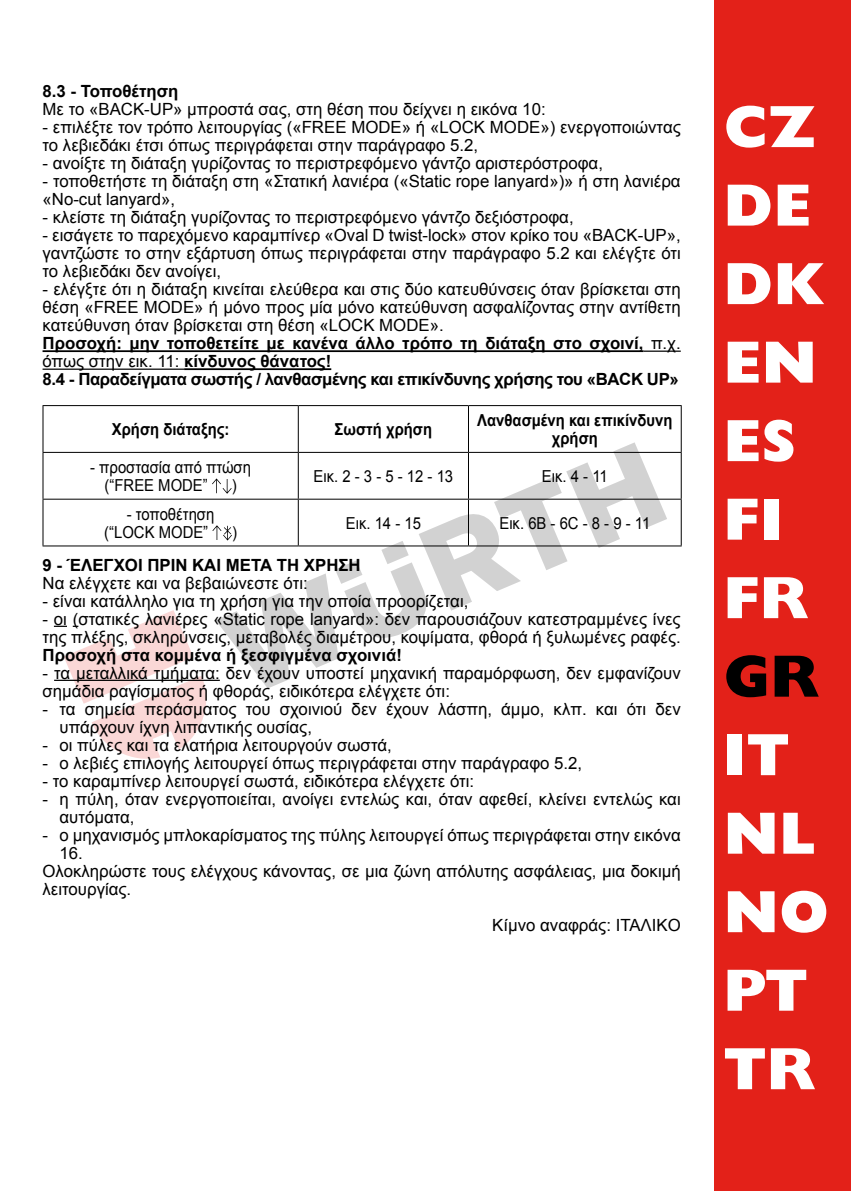
<style>
.page{position:relative;width:851px;height:1191px;background:#fff}
.page>*{position:absolute;margin:0;border:0;box-sizing:border-box;transform-origin:0 0}
.t1{font:800 60px/78.6px "Gill Sans";color:#fff}
.t2{font:800 60px "Gill Sans";color:#000}
.t3{font:16.8px/18px "Arial";color:#000}
.t4{font:700 16.8px "Arial";color:#000}
.t5{font:16.5px/18px "Arial";color:#000;scale:.9 1}
.t6{font:700 16.5px/18px "Arial";color:#000;text-align:center;scale:.9 1}
.s1{font-weight:700}
</style>
<div class="page">
<svg style="left:215px;top:442px;width:452px;height:246px"></svg>
<hr style="left:43px;top:350px;width:600px;height:2px;background:#000">
<hr style="left:643px;top:350px;width:37px;height:2px;background:#000">
<hr style="left:43px;top:368px;width:141px;height:2px;background:#000">
<hr style="left:184px;top:368px;width:147px;height:2px;background:#000">
<div style="left:714px;top:0;width:136px;height:1191px;background:#e32119"></div>
<hr style="left:43px;top:405px;width:255px;height:1px;background:#000">
<hr style="left:42px;top:406px;width:1px;height:46px;background:#000">
<hr style="left:298px;top:405px;width:170px;height:1px;background:#000">
<hr style="left:298px;top:406px;width:1px;height:46px;background:#000">
<hr style="left:468px;top:405px;width:213px;height:1px;background:#000">
<hr style="left:468px;top:406px;width:1px;height:46px;background:#000">
<hr style="left:680px;top:406px;width:1px;height:46px;background:#000">
<hr style="left:43px;top:452px;width:255px;height:1px;background:#000">
<hr style="left:42px;top:453px;width:1px;height:46px;background:#000">
<hr style="left:298px;top:452px;width:170px;height:1px;background:#000">
<hr style="left:298px;top:453px;width:1px;height:46px;background:#000">
<hr style="left:468px;top:452px;width:213px;height:1px;background:#000">
<hr style="left:468px;top:453px;width:1px;height:46px;background:#000">
<hr style="left:680px;top:453px;width:1px;height:46px;background:#000">
<hr style="left:43px;top:498px;width:255px;height:2px;background:#000">
<hr style="left:42px;top:499px;width:1px;height:46px;background:#000">
<hr style="left:298px;top:498px;width:170px;height:2px;background:#000">
<hr style="left:298px;top:499px;width:1px;height:46px;background:#000">
<hr style="left:468px;top:498px;width:213px;height:2px;background:#000">
<hr style="left:468px;top:499px;width:1px;height:46px;background:#000">
<hr style="left:680px;top:499px;width:1px;height:46px;background:#000">
<hr style="left:43px;top:545px;width:255px;height:1px;background:#000">
<hr style="left:298px;top:545px;width:170px;height:1px;background:#000">
<hr style="left:468px;top:545px;width:213px;height:1px;background:#000">
<svg style="left:212px;top:478px;width:20px;height:16px"></svg>
<svg style="left:212px;top:525px;width:20px;height:15px"></svg>
<svg style="left:54px;top:610px;width:152px;height:149px"></svg>
<hr style="left:54px;top:679px;width:166px;height:2px;background:#000">
<p class="t4" style="left:43px;top:80px;width:137px">8.3 - Τοποθέτηση</p>
<p class="t3" style="left:43px;top:101px;width:504px">Με το «BACK-UP» μπροστά σας, στη θέση που δείχνει η εικόνα 10:</p>
<p class="t3" style="left:43px;top:119px;width:639px">- επιλέξτε τον τρόπο λειτουργίας («FREE MODE» ή «LOCK MODE») ενεργοποιώντας το λεβιεδάκι έτσι όπως περιγράφεται στην παράγραφο 5.2,</p>
<p class="t3" style="left:43px;top:155px;width:562px">- ανοίξτε τη διάταξη γυρίζοντας το περιστρεφόμενο γάντζο αριστερόστροφα,</p>
<p class="t3" style="left:43px;top:173px;width:639px">- τοποθετήστε τη διάταξη στη «Στατική λανιέρα («Static rope lanyard»)» ή στη λανιέρα «No-cut lanyard»,</p>
<p class="t3" style="left:43px;top:208px;width:532px">- κλείστε τη διάταξη γυρίζοντας το περιστρεφόμενο γάντζο δεξιόστροφα,</p>
<p class="t3" style="left:43px;top:226px;width:639px;text-align:justify">- εισάγετε το παρεχόμενο καραμπίνερ «Oval D twist-lock» στον κρίκο του «BACK-UP», γαντζώστε το στην εξάρτυση όπως περιγράφεται στην παράγραφο 5.2 και ελέγξτε ότι το λεβιεδάκι δεν ανοίγει,</p>
<p class="t3" style="left:43px;top:280px;width:639px">- ελέγξτε ότι η διάταξη κινείται ελεύθερα και στις δύο κατευθύνσεις όταν βρίσκεται στη θέση «FREE MODE» ή μόνο προς μία μόνο κατεύθυνση ασφαλίζοντας στην αντίθετη κατεύθυνση όταν βρίσκεται στη θέση «LOCK MODE».<br><span class="s1">Προσοχή: μην τοποθετείτε με κανένα άλλο τρόπο τη διάταξη στο σχοινί,</span> π.χ. όπως στην εικ. 11: <span class="s1">κίνδυνος θάνατος!<br>8.4 - Παραδείγματα σωστής / λανθασμένης και επικίνδυνης χρήσης του «BACK UP»</span></p>
<p class="t6" style="left:112px;top:421px;width:132px">Χρήση διάταξης:</p>
<p class="t6" style="left:334px;top:421px;width:110px">Σωστή χρήση</p>
<p class="t6" style="left:477px;top:412px;width:218px">Λανθασμένη και επικίνδυνη χρήση</p>
<p class="t5" style="left:105px;top:458px;width:164px;text-indent:-14px">- προστασία από πτώση (“FREE MODE”</p>
<p class="t5" style="left:313px;top:467px;width:156px">Εικ. 2 - 3 - 5 - 12 - 13</p>
<p class="t5" style="left:542px;top:467px;width:75px">Εικ. 4 - 11</p>
<p class="t5" style="left:232px;top:476px;width:7px">)</p>
<p class="t5" style="left:104px;top:505px;width:124px;text-indent:23px">- τοποθέτηση (“LOCK MODE”</p>
<p class="t5" style="left:232px;top:523px;width:7px">)</p>
<p class="t5" style="left:346px;top:514px;width:85px">Εικ. 14 - 15</p>
<p class="t5" style="left:499px;top:514px;width:169px">Εικ. 6B - 6C - 8 - 9 - 11</p>
<p class="t4" style="left:43px;top:553px;width:51px">9 - Έλεγ</p>
<p class="t4" style="left:114px;top:553px;width:44px">χοι πριν</p>
<p class="t4" style="left:192px;top:553px;width:10px">και</p>
<p class="t4" style="left:226px;top:553px;width:13px">μετά</p>
<p class="t4" style="left:277px;top:553px;width:51px">τη χρήση</p>
<p class="t3" style="left:43px;top:574px;width:267px">Να ελέγχετε και να βεβαιώνεστε ότι:</p>
<p class="t3" style="left:43px;top:592px;width:427px">- είναι κατάλληλο για τη χρήση για την οποία προορίζεται,</p>
<p class="t3" style="left:43px;top:610px;width:639px">- οι (στατικές λανιέρες «Static rope lanyard»: δεν παρουσιάζουν κατεστραμμένες ίνες της πλέξης, σκληρύνσεις, μεταβολές διαμέτρου, κοψίματα, φθορά ή ξυλωμένες ραφές.</p>
<p class="t4" style="left:43px;top:643px;width:361px">Προσοχή στα κομμένα ή ξεσφιγμένα σχοινιά!</p>
<p class="t3" style="left:43px;top:664px;width:639px">- τα μεταλλικά τμήματα: δεν έχουν υποστεί μηχανική παραμόρφωση, δεν εμφανίζουν σημάδια ραγίσματος ή φθοράς, ειδικότερα ελέγχετε ότι:</p>
<p class="t3" style="left:60px;top:700px;width:622px;text-indent:-17px">- τα σημεία περάσματος του σχοινιού δεν έχουν λάσπη, άμμο, κλπ. και ότι δεν υπάρχουν ίχνη λιπαντικής ουσίας,</p>
<p class="t3" style="left:43px;top:736px;width:351px">- οι πύλες και τα ελατήρια λειτουργούν σωστά,</p>
<p class="t3" style="left:43px;top:754px;width:541px">- ο λεβιές επιλογής λειτουργεί όπως περιγράφεται στην παράγραφο 5.2,</p>
<p class="t3" style="left:43px;top:771px;width:433px">- το καραμπίνερ λειτουργεί σωστά, ειδικότερα ελέγχετε ότι:</p>
<p class="t3" style="left:60px;top:789px;width:622px;text-indent:-17px">- η πύλη, όταν ενεργοποιείται, ανοίγει εντελώς και, όταν αφεθεί, κλείνει εντελώς και αυτόματα,</p>
<p class="t3" style="left:43px;top:825px;width:639px">- ο μηχανισμός μπλοκαρίσματος της πύλης λειτουργεί όπως περιγράφεται στην εικόνα</p>
<p class="t3" style="left:60px;top:843px;width:25px">16.</p>
<p class="t3" style="left:43px;top:861px;width:639px">Ολοκληρώστε τους ελέγχους κάνοντας, σε μια ζώνη απόλυτης ασφάλειας, μια δοκιμή</p>
<p class="t3" style="left:43px;top:879px;width:90px">λειτουργίας.</p>
<p class="t3" style="left:492px;top:915px;width:190px">Κíµνo αναφράς: Ι ΤΑΛΙ ΚO</p>
<h1 class="t1" style="left:723px;top:88px;width:101px">CZ<br>DE<br>DK<br>EN<br>ES<br>FI<br>FR</h1>
<h1 class="t2" style="left:723px;top:641px;width:92px">GR</h1>
<h1 class="t1" style="left:723px;top:715px;width:107px">IT<br>NL<br>NO<br>PT<br>TR</h1>
</div>
